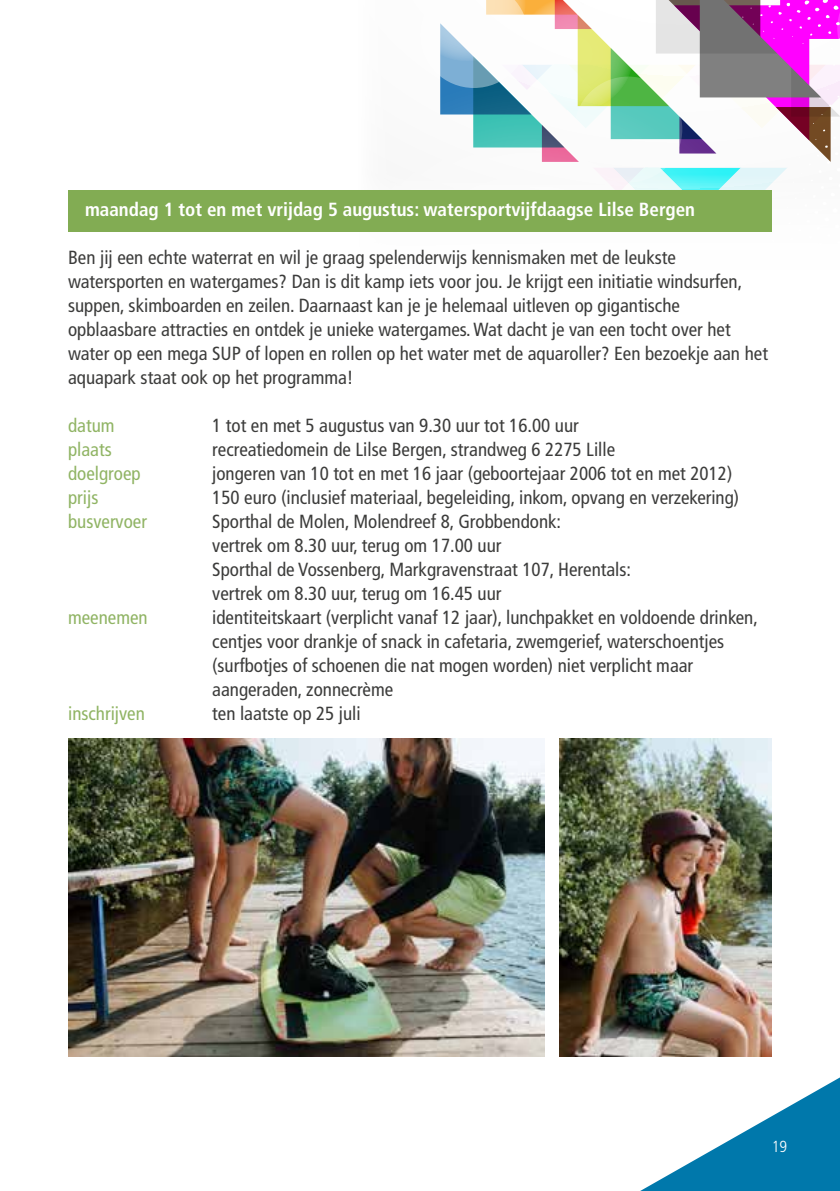
<style>
.page{position:relative;width:840px;height:1191px;background:#fff}
.page>*{position:absolute;margin:0;border:0;box-sizing:border-box;transform-origin:0 0}
.t1{font:condensed 19px/24px "Frutiger";color:#3c3c3b}
.t2{font:700 condensed 19px "Frutiger";color:#fff}
.t3{font:condensed 19px "Frutiger";color:#90b464}
.t4{font:300 condensed 16px "Frutiger";color:#fff}
</style>
<div class="page">
<svg style="left:440px;top:0;width:399px;height:232px"></svg>
<svg style="left:574px;top:77px;width:108px;height:105px"></svg>
<div style="left:68px;top:190px;width:703px;height:42px;background:#82ac53"></div>
<img style="left:68px;top:738px;width:476px;height:318px">
<img style="left:559px;top:738px;width:212px;height:318px">
<svg style="left:640px;top:1078px;width:199px;height:113px"></svg>
<p class="t2" style="left:85px;top:198px;width:611px">maandag 1 tot en met vrijdag 5 augustus: watersportvijfdaagse Lilse Bergen</p>
<p class="t1" style="left:68px;top:246px;width:701px">Ben jij een echte waterrat en wil je graag spelenderwijs kennismaken met de leukste watersporten en watergames? Dan is dit kamp iets voor jou. Je krijgt een initiatie windsurfen, suppen, skimboarden en zeilen. Daarnaast kan je je helemaal uitleven op gigantische opblaasbare attracties en ontdek je unieke watergames. Wat dacht je van een tocht over het water op een mega SUP of lopen en rollen op het water met de aquaroller? Een bezoekje aan het aquapark staat ook op het programma!</p>
<p class="t3" style="left:68px;top:414px;width:48px">datum</p>
<p class="t1" style="left:212px;top:414px;width:368px">1 tot en met 5 augustus van 9.30 uur tot 16.00 uur</p>
<p class="t3" style="left:68px;top:438px;width:45px">plaats</p>
<p class="t1" style="left:212px;top:438px;width:404px">recreatiedomein de Lilse Bergen, strandweg 6 2275 Lille</p>
<p class="t3" style="left:68px;top:462px;width:74px">doelgroep</p>
<p class="t1" style="left:212px;top:462px;width:521px">jongeren van 10 tot en met 16 jaar (geboortejaar 2006 tot en met 2012)</p>
<p class="t3" style="left:68px;top:486px;width:32px">prijs</p>
<p class="t1" style="left:212px;top:486px;width:528px">150 euro (inclusief materiaal, begeleiding, inkom, opvang en verzekering)</p>
<p class="t3" style="left:68px;top:510px;width:80px">busvervoer</p>
<p class="t1" style="left:212px;top:510px;width:420px">Sporthal de Molen, Molendreef 8, Grobbendonk:<br>vertrek om 8.30 uur, terug om 17.00 uur<br>Sporthal de Vossenberg, Markgravenstraat 107, Herentals: vertrek om 8.30 uur, terug om 16.45 uur</p>
<p class="t3" style="left:68px;top:606px;width:81px">meenemen</p>
<p class="t1" style="left:212px;top:605px;width:547px">identiteitskaart (verplicht vanaf 12 jaar), lunchpakket en voldoende drinken, centjes voor drankje of snack in cafetaria, zwemgerief, waterschoentjes (surfbotjes of schoenen die nat mogen worden) niet verplicht maar aangeraden, zonnecrème</p>
<p class="t3" style="left:68px;top:702px;width:78px">inschrijven</p>
<p class="t1" style="left:212px;top:701px;width:150px">ten laatste op 25 juli</p>
<p class="t4" style="left:771px;top:1137px;width:17px">19</p>
</div>
